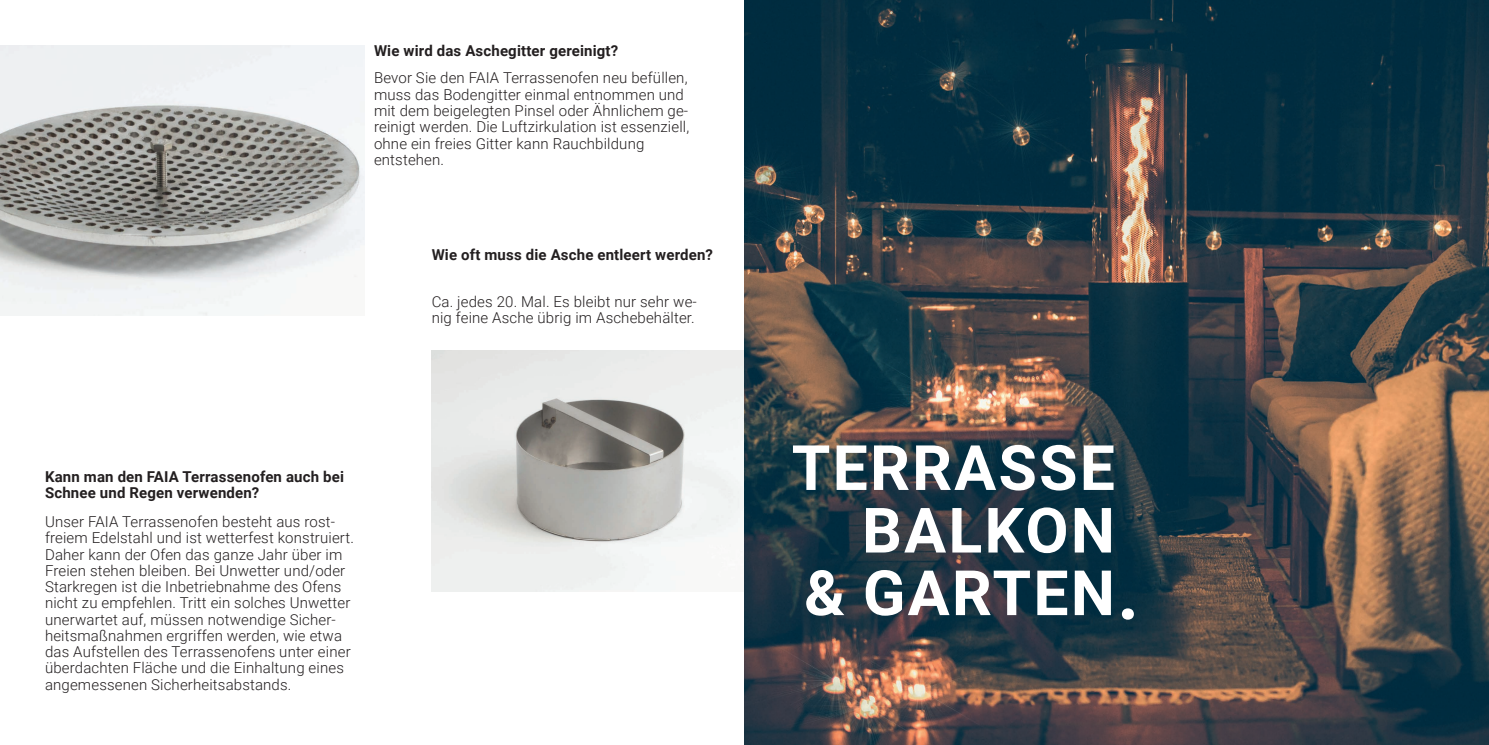
<style>
.page{position:relative;width:1489px;height:745px;background:#fff}
.page>*{position:absolute;margin:0;border:0;box-sizing:border-box;transform-origin:0 0}
.t1{font:700 62.5px "Roboto";letter-spacing:.035em;color:#fff}
.t2{font:300 15px/16.2px "Roboto";letter-spacing:.01em;color:#231f20}
.t3{font:700 15px/16.2px "Roboto";letter-spacing:.01em;color:#231f20}
.s1{font-size:75px}
</style>
<div class="page">
<img style="left:431px;top:350px;width:313px;height:240px">
<img style="left:0;top:45px;width:365px;height:270px">
<img style="left:745px;top:0;width:743px;height:744px">
<p class="t3" style="left:374px;top:42px;width:246px">Wie wird das Aschegitter gereinigt?</p>
<p class="t2" style="left:374px;top:69px;width:317px">Bevor Sie den FAIA Terrassenofen neu befüllen, muss das Bodengitter einmal entnommen und mit dem beigelegten Pinsel oder Ähnlichem ge&shy;reinigt werden. Die Luftzirkulation ist essenziell, ohne ein freies Gitter kann Rauchbildung entstehen.</p>
<p class="t3" style="left:431px;top:245px;width:283px">Wie oft muss die Asche entleert werden?</p>
<p class="t2" style="left:431px;top:293px;width:267px">Ca. jedes 20. Mal. Es bleibt nur sehr we&shy;nig feine Asche übrig im Aschebehälter.</p>
<p class="t3" style="left:45px;top:468px;width:300px">Kann man den FAIA Terrassenofen auch bei<br>Schnee und Regen verwenden?</p>
<p class="t2" style="left:45px;top:512px;width:310px">Unser FAIA Terrassenofen besteht aus rost&shy;freiem Edelstahl und ist wetterfest konstruiert.<br>Daher kann der Ofen das ganze Jahr über im Freien stehen bleiben. Bei Unwetter und/oder Starkregen ist die Inbetriebnahme des Ofens nicht zu empfehlen. Tritt ein solches Unwetter unerwartet auf, müssen notwendige Sicher&shy;heitsmaßnahmen ergriffen werden, wie etwa das Aufstellen des Terrassenofens unter einer überdachten Fläche und die Einhaltung eines angemessenen Sicherheitsabstands.</p>
<h1 class="t1" style="left:791px;top:423px;width:325px">TERRASSE</h1>
<h1 class="t1" style="left:862px;top:486px;width:254px">BALKON</h1>
<h1 class="t1" style="left:804px;top:548px;width:336px">&amp; GARTEN <span class="s1">.</span></h1>
</div>
